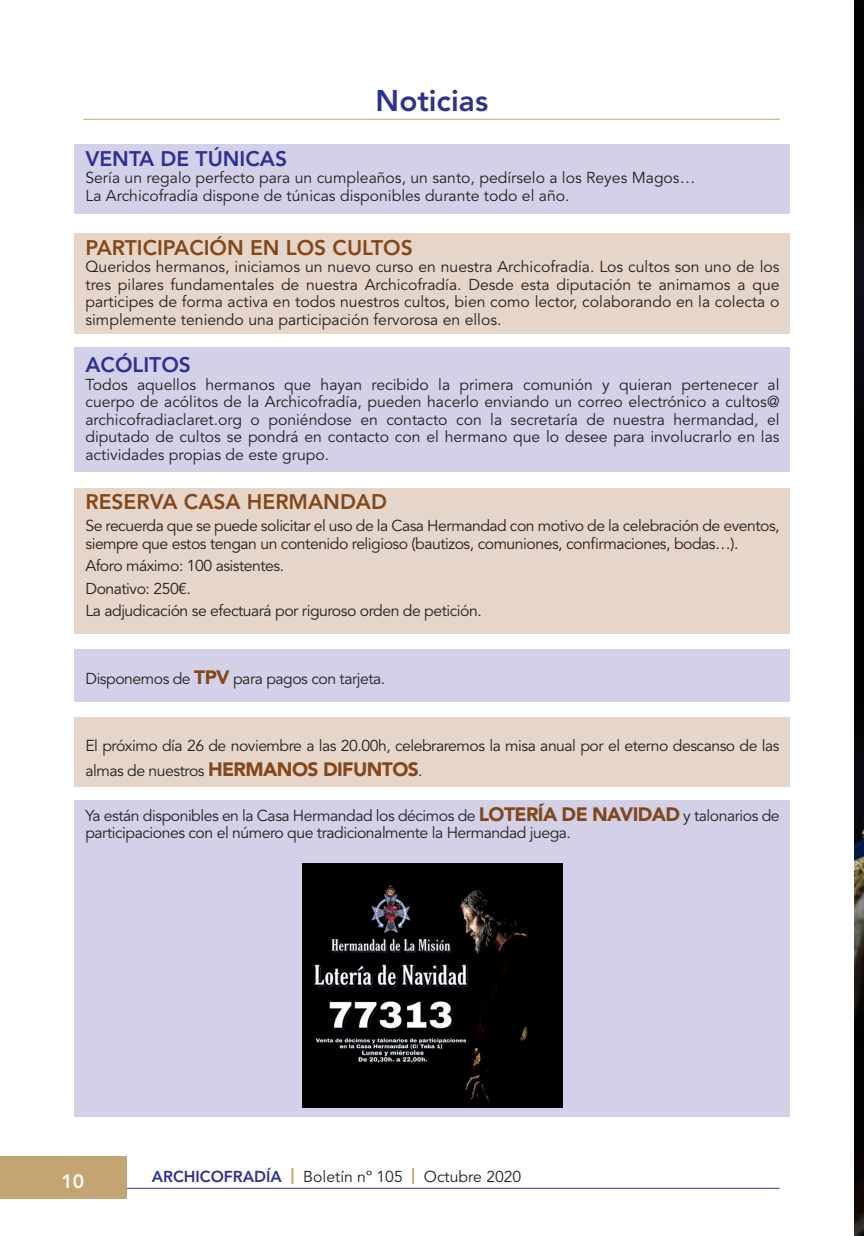
<style>
.page{position:relative;width:864px;height:1236px;background:#fff}
.page>*{position:absolute;margin:0;border:0;box-sizing:border-box;transform-origin:0 0}
.t1{font:800 29.75px "Avenir LT Std";color:#2e3092}
.t2{font:800 21px "Avenir LT Std";color:#83471a}
.t3{font:800 21px "Avenir LT Std";color:#2e3092}
.t4{font:800 19.25px "Avenir LT Std";color:#fff}
.t5{font:15.75px/17.5px "Avenir LT Std";letter-spacing:-.03em;color:#231f20}
.t6{font:15.75px/17.5px "Avenir LT Std";color:#231f20}
.s1{font-weight:900;font-size:19.25px;color:#83471a}
.s2{font-weight:800;color:#2e3092}
.s3{font-weight:900;color:#c5a474}
</style>
<div class="page">
<hr style="left:120px;top:1187px;width:659px;height:1px;background:#2e3092">
<div style="left:0;top:1156px;width:126px;height:42px;background:#c5a474"></div>
<hr style="left:83px;top:119px;width:696px;height:1px;background:#c5a474">
<div style="left:74px;top:233px;width:715px;height:101px;background:#e5d6c9"></div>
<div style="left:74px;top:144px;width:715px;height:69px;background:#d3d1e8"></div>
<div style="left:74px;top:347px;width:715px;height:124px;background:#d3d1e8"></div>
<div style="left:74px;top:649px;width:715px;height:52px;background:#d3d1e8"></div>
<div style="left:74px;top:800px;width:715px;height:316px;background:#d3d1e8"></div>
<div style="left:74px;top:487px;width:715px;height:146px;background:#e5d6c9"></div>
<div style="left:74px;top:717px;width:715px;height:70px;background:#e5d6c9"></div>
<img style="left:302px;top:863px;width:260px;height:244px">
<img style="left:854px;top:0;width:9px;height:1235px">
<h1 class="t1" style="left:375px;top:83px;width:114px">Noticias</h1>
<h2 class="t3" style="left:85px;top:146px;width:203px">VENTA DE TÚNICAS</h2>
<p class="t6" style="left:85px;top:170px;width:611px">Sería un regalo perfecto para un cumpleaños, un santo, pedírselo a los Reyes Magos…<br>La Archicofradía dispone de túnicas disponibles durante todo el año.</p>
<h2 class="t2" style="left:85px;top:235px;width:329px">PARTICIPACIÓN EN LOS CULTOS</h2>
<p class="t5" style="left:85px;top:259px;width:695px;text-align:justify">Queridos hermanos, iniciamos un nuevo curso en nuestra Archicofradía. Los cultos son uno de los tres pilares fundamentales de nuestra Archicofradía. Desde esta diputación te animamos a que participes de forma activa en todos nuestros cultos, bien como lector, colaborando en la colecta o simplemente teniendo una participación fervorosa en ellos.</p>
<h2 class="t3" style="left:85px;top:352px;width:107px">ACÓLITOS</h2>
<p class="t5" style="left:85px;top:376px;width:695px;text-align:justify">Todos aquellos hermanos que hayan recibido la primera comunión y quieran pertenecer al cuerpo de acólitos de la Archicofradía, pueden hacerlo enviando un correo electrónico a cultos@ archicofradiaclaret.org o poniéndose en contacto con la secretaría de nuestra hermandad, el diputado de cultos se pondrá en contacto con el hermano que lo desee para involucrarlo en las actividades propias de este grupo.</p>
<h2 class="t2" style="left:85px;top:489px;width:303px">RESERVA CASA HERMANDAD</h2>
<p class="t5" style="left:85px;top:517px;width:695px">Se recuerda que se puede solicitar el uso de la Casa Hermandad con motivo de la celebración de eventos, siempre que estos tengan un contenido religioso (bautizos, comuniones, confirmaciones, bodas…).</p>
<p class="t5" style="left:85px;top:555px;width:397px;line-height:22.4px">Aforo máximo: 100 asistentes.<br>Donativo: 250€.<br>La adjudicación se efectuará por riguroso orden de petición.</p>
<p class="t5" style="left:85px;top:670px;width:301px">Disponemos de <span class="s1">TPV</span> para pagos con tarjeta.</p>
<p class="t5" style="left:85px;top:733px;width:695px;line-height:24.5px">El próximo día 26 de noviembre a las 20.00h, celebraremos la misa anual por el eterno descanso de las almas de nuestros <span class="s1">HERMANOS DIFUNTOS</span>.</p>
<p class="t5" style="left:85px;top:806px;width:695px">Ya están disponibles en la Casa Hermandad los décimos de <span class="s1">LOTERÍA DE NAVIDAD</span> y talonarios de participaciones con el número que tradicionalmente la Hermandad juega.</p>
<p class="t4" style="left:61px;top:1169px;width:24px">10</p>
<p class="t6" style="left:152px;top:1167px;width:371px"><span class="s2">ARCHICOFRADÍA</span> <span class="s3">|</span> Boletín nº 105 <span class="s3">|</span> Octubre 2020</p>
</div>
